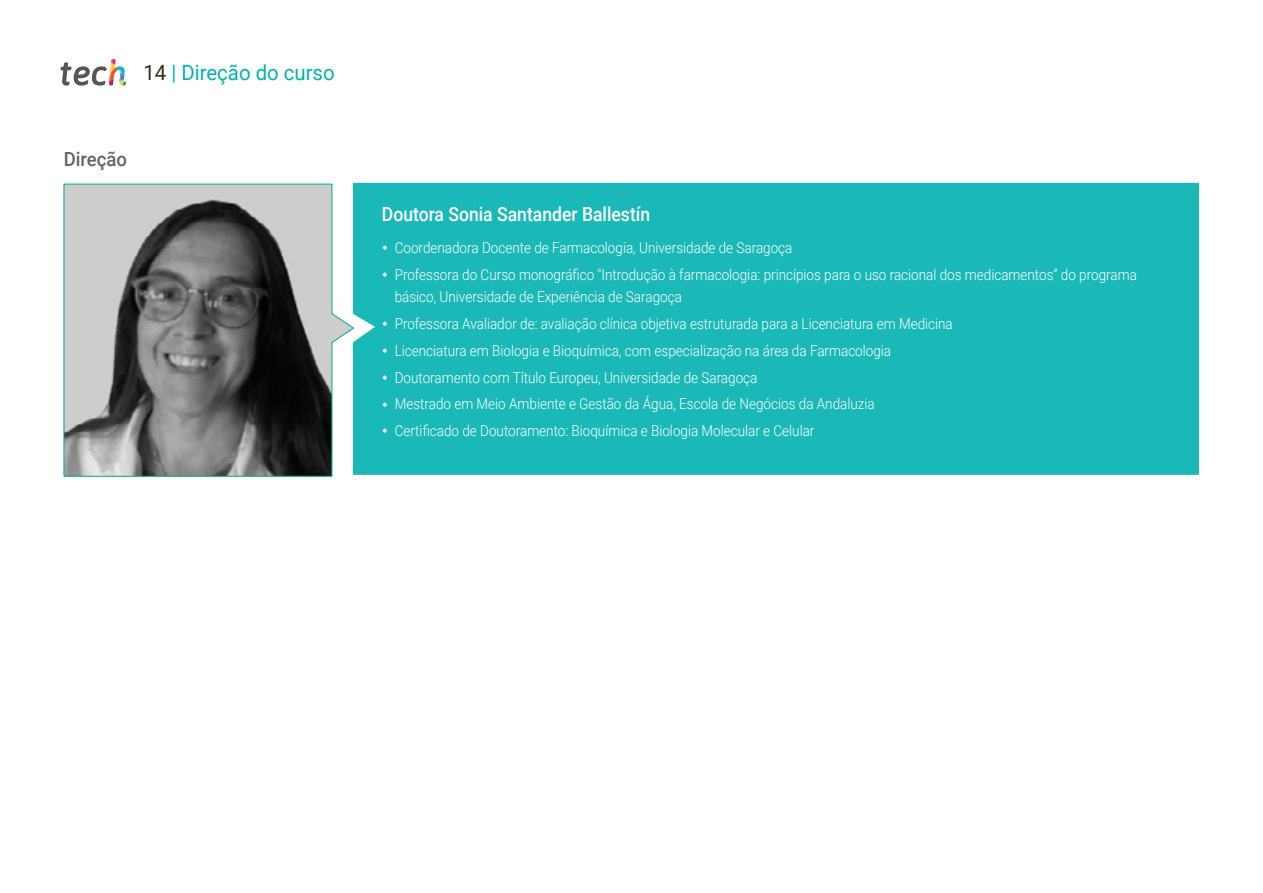
<style>
.page{position:relative;width:1263px;height:893px;background:#fff}
.page>*{position:absolute;margin:0;border:0;box-sizing:border-box;transform-origin:0 0}
.t1{font:21px "Roboto";color:#00b2af}
.t2{font:500 19.5px "Roboto";color:#fff;scale:.9 1}
.t3{font:500 19.5px "Roboto";color:#61646a;scale:.95 1}
.t4{font:300 15px/26.7px "Roboto";color:#fff;scale:.9 1}
.s1{color:#312e20}
</style>
<div class="page">
<svg style="left:61px;top:59px;width:65px;height:27px"></svg>
<div style="left:353px;top:183px;width:846px;height:292px;background:#1ab9b7"></div>
<svg style="left:64px;top:184px;width:290px;height:293px;background:#838585"></svg>
<svg style="left:383px;top:245px;width:4px;height:5px"></svg>
<svg style="left:383px;top:272px;width:4px;height:5px"></svg>
<svg style="left:383px;top:321px;width:4px;height:5px"></svg>
<svg style="left:383px;top:348px;width:4px;height:5px"></svg>
<svg style="left:383px;top:375px;width:4px;height:5px"></svg>
<svg style="left:383px;top:402px;width:4px;height:5px"></svg>
<svg style="left:383px;top:428px;width:4px;height:5px"></svg>
<h1 class="t1" style="left:144px;top:57px;width:193px"><span class="s1">14</span> | Direção do curso</h1>
<h2 class="t3" style="left:64px;top:145px;width:68px">Direção</h2>
<h2 class="t2" style="left:382px;top:201px;width:300px">Doutora Sonia Santander Ballestín</h2>
<p class="t4" style="left:395px;top:234px;width:826px">Coordenadora Docente de Farmacologia, Universidade de Saragoça<br>Professora do Curso monográfico "Introdução à farmacologia: princípios para o uso racional dos medicamentos” do programa</p>
<p class="t4" style="left:395px;top:283px;width:622px">básico, Universidade de Experiência de Saragoça<br>Professora Avaliador de: avaliação clínica objetiva estruturada para a Licenciatura em Medicina Licenciatura em Biologia e Bioquímica, com especialização na área da Farmacologia Doutoramento com Título Europeu, Universidade de Saragoça<br>Mestrado em Meio Ambiente e Gestão da Água, Escola de Negócios da Andaluzia<br>Certificado de Doutoramento: Bioquímica e Biologia Molecular e Celular</p>
</div>
